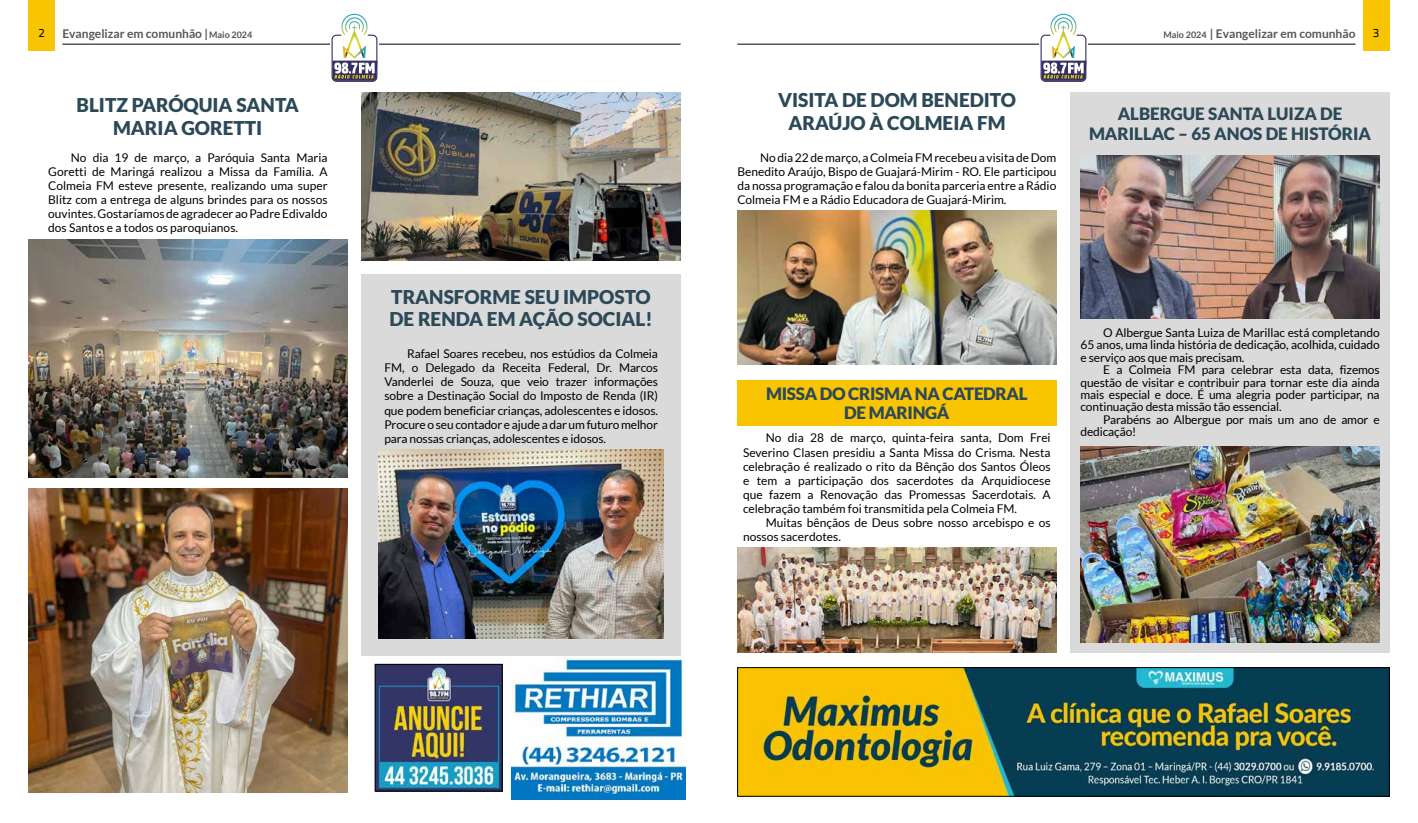
<style>
.page{position:relative;width:1418px;height:823px;background:#fff}
.page>*{position:absolute;margin:0;border:0;box-sizing:border-box;transform-origin:0 0}
.t1{font:900 19px/22.8px "Lato";color:#2c4957;text-align:center}
.t2{font:900 17px/20.4px "Lato";color:#2c4957;text-align:center}
.t3{font:900 17px/18.8px "Lato";letter-spacing:-.02em;color:#2c4957;text-align:center}
.t4{font:12px/14px "Lato";letter-spacing:-.01em;color:#000;text-align:justify}
.t5{font:700 12px "Lato";color:#575756}
.t6{font:12px "Titillium Text 22 L";color:#000}
.s1{font-size:9px;color:#525251}
</style>
<div class="page">
<div style="left:28px;top:0;width:27px;height:51px;background:#f9c402"></div>
<div style="left:1362px;top:0;width:27px;height:51px;background:#f9c402"></div>
<hr style="left:62px;top:44px;width:618px;height:1px;background:#000">
<hr style="left:737px;top:44px;width:618px;height:1px;background:#000">
<svg style="left:330px;top:13px;width:49px;height:69px"></svg>
<svg style="left:1039px;top:13px;width:48px;height:69px"></svg>
<div style="left:737px;top:380px;width:319px;height:45px;background:#f9c402"></div>
<div style="left:361px;top:274px;width:319px;height:382px;background:#dadada"></div>
<div style="left:1070px;top:92px;width:319px;height:560px;background:#dadada"></div>
<img style="left:739px;top:669px;width:648px;height:125px">
<div style="left:737px;top:667px;width:652px;height:129px;border:1px solid #000"></div>
<img style="left:377px;top:665px;width:123px;height:123px">
<div style="left:375px;top:663px;width:127px;height:127px;border:1px solid #000"></div>
<img style="left:511px;top:656px;width:174px;height:142px">
<img style="left:361px;top:92px;width:319px;height:168px">
<img style="left:28px;top:239px;width:319px;height:238px">
<img style="left:28px;top:488px;width:319px;height:304px">
<img style="left:378px;top:449px;width:285px;height:189px">
<img style="left:737px;top:211px;width:319px;height:153px">
<img style="left:1080px;top:155px;width:299px;height:163px">
<img style="left:1080px;top:446px;width:299px;height:196px">
<img style="left:737px;top:547px;width:319px;height:105px">
<p class="t6" style="left:39px;top:24px;width:8px">2</p>
<p class="t5" style="left:62px;top:27px;width:191px">Evangelizar em comunhão |<span class="s1">Maio 2024</span></p>
<p class="t5" style="left:1163px;top:27px;width:194px"><span class="s1">Maio 2024</span> | Evangelizar em comunhão</p>
<p class="t6" style="left:1372px;top:24px;width:8px">3</p>
<h1 class="t1" style="left:77px;top:93px;width:224px">BLITZ PARÓQUIA SANTA<br>MARIA GORETTI</h1>
<p class="t4" style="left:48px;top:151px;width:281px;text-indent:23px">No dia 19 de março, a Paróquia Santa Maria Goretti de Maringá realizou a Missa da Família. A Colmeia FM esteve presente, realizando uma super Blitz com a entrega de alguns brindes para os nossos ouvintes. Gostaríamos de agradecer ao Padre Edivaldo dos Santos e a todos os paroquianos.</p>
<h1 class="t1" style="left:389px;top:285px;width:264px;text-align:left">TRANSFORME SEU IMPOSTO<br>DE RENDA EM AÇÃO SOCIAL!</h1>
<p class="t4" style="left:384px;top:347px;width:275px;text-indent:23px">Rafael Soares recebeu, nos estúdios da Colmeia FM, o Delegado da Receita Federal, Dr. Marcos Vanderlei de Souza, que veio trazer informações sobre a Destinação Social do Imposto de Renda (IR) que podem beneficiar crianças, adolescentes e idosos.<br>Procure o seu contador e ajude a dar um futuro melhor para nossas crianças, adolescentes e idosos.</p>
<h1 class="t1" style="left:778px;top:89px;width:239px">VISITA DE DOM BENEDITO<br>ARAÚJO À COLMEIA FM</h1>
<p class="t4" style="left:737px;top:151px;width:320px;text-indent:23px">No dia 22 de março, a Colmeia FM recebeu a visita de Dom Benedito Araújo, Bispo de Guajará-Mirim - RO. Ele participou da nossa programação e falou da bonita parceria entre a Rádio Colmeia FM e a Rádio Educadora de Guajará-Mirim.</p>
<h2 class="t2" style="left:1089px;top:103px;width:284px">ALBERGUE SANTA LUIZA DE<br>MARILLAC – 65 ANOS DE HISTÓRIA</h2>
<h2 class="t3" style="left:766px;top:384px;width:263px">MISSA DO CRISMA NA CATEDRAL<br>DE MARINGÁ</h2>
<p class="t4" style="left:743px;top:431px;width:309px;text-indent:23px">No dia 28 de março, quinta-feira santa, Dom Frei Severino Clasen presidiu a Santa Missa do Crisma. Nesta celebração é realizado o rito da Bênção dos Santos Óleos e tem a participação dos sacerdotes da Arquidiocese que fazem a Renovação das Promessas Sacerdotais. A celebração também foi transmitida pela Colmeia FM.</p>
<p class="t4" style="left:743px;top:515px;width:309px;text-indent:23px">Muitas bênçãos de Deus sobre nosso arcebispo e os nossos sacerdotes.</p>
<p class="t4" style="left:1080px;top:326px;width:301px;line-height:12.4px;text-indent:23px">O Albergue Santa Luiza de Marillac está completando 65 anos, uma linda história de dedicação, acolhida, cuidado e serviço aos que mais precisam.</p>
<p class="t4" style="left:1080px;top:363px;width:301px;line-height:12.4px;text-indent:23px">E a Colmeia FM para celebrar esta data, fizemos questão de visitar e contribuir para tornar este dia ainda mais especial e doce. É uma alegria poder participar, na continuação desta missão tão essencial.</p>
<p class="t4" style="left:1080px;top:413px;width:301px;line-height:12.4px;text-indent:23px">Parabéns ao Albergue por mais um ano de amor e dedicação!</p>
</div>
